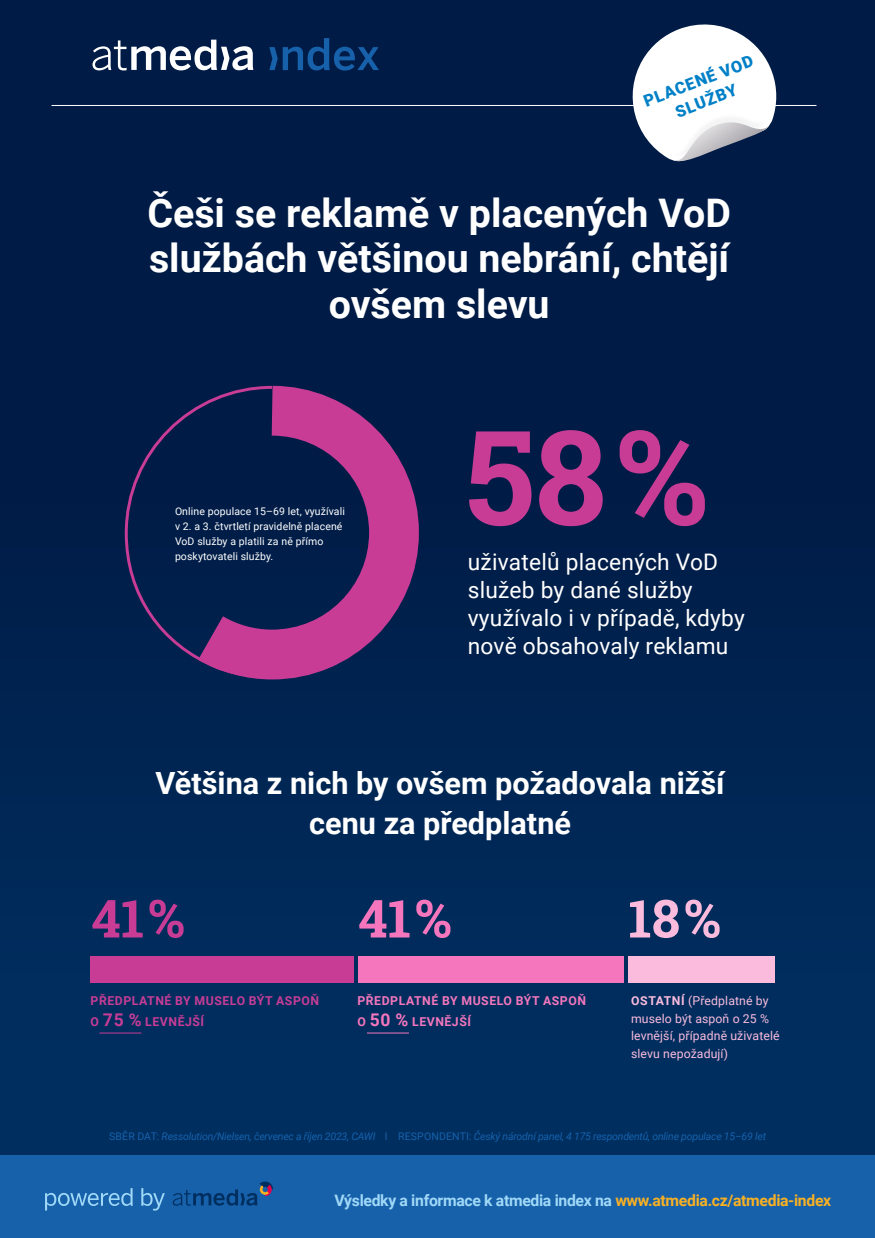
<style>
.page{position:relative;width:875px;height:1238px;background:#fff}
.page>*{position:absolute;margin:0;border:0;box-sizing:border-box;transform-origin:0 0}
.t1{font:700 131.25px "Roboto Slab";color:#c83c96}
.t2{font:700 52.5px "Roboto Slab";color:#c83c96}
.t3{font:700 52.5px "Roboto Slab";color:#f576bc}
.t4{font:700 52.5px "Roboto Slab";color:#fabbdd}
.t5{font:700 39.38px/45.5px "Roboto";color:#fff;text-align:center}
.t6{font:700 30.62px/40.2px "Roboto";color:#fff;text-align:center}
.t7{font:22.75px/28px "Roboto";letter-spacing:.01em;color:#fff}
.t8{font:900 16.36px/21.4px "Roboto";color:#0080c7;text-align:center}
.t9{font:700 15.75px "Roboto";letter-spacing:-.02em;color:#a0d9f7}
.t10{font:12.25px/17.5px "Roboto";letter-spacing:.01em;color:#fabbdd}
.t11{font:700 12.25px/21px "Roboto";letter-spacing:.045em;color:#c83c96}
.t12{font:700 12.25px/21px "Roboto";letter-spacing:.045em;color:#f576bc}
.t13{font:italic 10.5px "Roboto";letter-spacing:-.02em;color:#1761ab}
.t14{font:10.5px/14.9px "Roboto";letter-spacing:.01em;color:#fff}
.s1{font-size:17.5px}
.s2{font-weight:700}
.s3{font-style:normal}
.s4{color:#f9b122}
</style>
<div class="page">
<div style="left:0;top:0;width:875px;height:1185px;background:#002e5f"></div>
<div style="left:0;top:0;width:875px;height:1039px;background:linear-gradient(to bottom,#00163e,#002a5a)"></div>
<div style="left:0;top:1155px;width:875px;height:83px;background:#1761ab"></div>
<svg style="left:173px;top:1181px;width:100px;height:24px"></svg>
<svg style="left:45px;top:1188px;width:88px;height:22px"></svg>
<svg style="left:141px;top:1188px;width:24px;height:22px"></svg>
<hr style="left:52px;top:105px;width:764px;height:1px;background:#fff">
<svg style="left:93px;top:40px;width:160px;height:30px;background:#60718b"></svg>
<svg style="left:269px;top:38px;width:110px;height:33px;background:#083369"></svg>
<svg style="left:622px;top:22px;width:162px;height:142px;background:#a2acba"></svg>
<div style="left:90px;top:956px;width:264px;height:27px;background:#c83c96"></div>
<div style="left:358px;top:956px;width:266px;height:27px;background:#f576bc"></div>
<div style="left:628px;top:956px;width:147px;height:27px;background:#fabbdd"></div>
<hr style="left:99px;top:1032px;width:42px;height:1px;background:#c83c96">
<hr style="left:367px;top:1032px;width:42px;height:1px;background:#f576bc">
<svg style="left:123px;top:384px;width:19px;height:305px;background:#0e1f4e"></svg>
<svg style="left:142px;top:361px;width:302px;height:343px;background:#2c2459"></svg>
<h3 class="t8" style="left:640px;top:91px;width:117px;rotate:-21deg">PLACENÉ VOD<br>SLUŽBY</h3>
<h3 class="t5" style="left:147px;top:188px;width:585px">Češi se reklamě v placených VoD službách většinou nebrání, chtějí ovšem slevu</h3>
<p class="t14" style="left:175px;top:503px;width:171px">Online populace 15–69 let, využívali v 2. a 3. čtvrtletí pravidelně placené<br>VoD služby a platili za ně přímo poskytovateli služby.</p>
<h1 class="t1" style="left:465px;top:387px;width:245px">58 %</h1>
<h3 class="t7" style="left:468px;top:547px;width:279px">uživatelů placených VoD služeb by dané služby využívalo i v případě, kdyby nově obsahovaly reklamu</h3>
<h3 class="t6" style="left:156px;top:762px;width:571px">Většina z nich by ovšem požadovala nižší cenu za předplatné</h3>
<h2 class="t2" style="left:91px;top:882px;width:95px">41 %</h2>
<h2 class="t3" style="left:358px;top:882px;width:95px">41 %</h2>
<h2 class="t4" style="left:628px;top:882px;width:94px">18 %</h2>
<p class="t11" style="left:91px;top:990px;width:230px">PŘEDPLATNÉ BY MUSELO BÝT ASPOŇ<br>O <span class="s1">75 %</span> LEVNĚJŠÍ</p>
<p class="t12" style="left:357px;top:990px;width:230px">PŘEDPLATNÉ BY MUSELO BÝT ASPOŇ<br>O <span class="s1">50 %</span> LEVNĚJŠÍ</p>
<p class="t10" style="left:631px;top:992px;width:150px"><span class="s2">OSTATNÍ</span> (Předplatné by muselo být aspoň o 25 % levnější, případně uživatelé slevu nepožadují)</p>
<p class="t13" style="left:109px;top:1128px;width:658px"><span class="s3">SBĚR DAT:</span> Ressolution/Nielsen, červenec a říjen 2023, CAWI <span class="s3">I RESPONDENTI:</span> Český národní panel, 4 175 respondentů, online populace 15–69 let</p>
<h3 class="t9" style="left:334px;top:1189px;width:498px">Výsledky a informace k atmedia index na <span class="s4">www.atmedia.cz/atmedia-index</span></h3>
</div>
